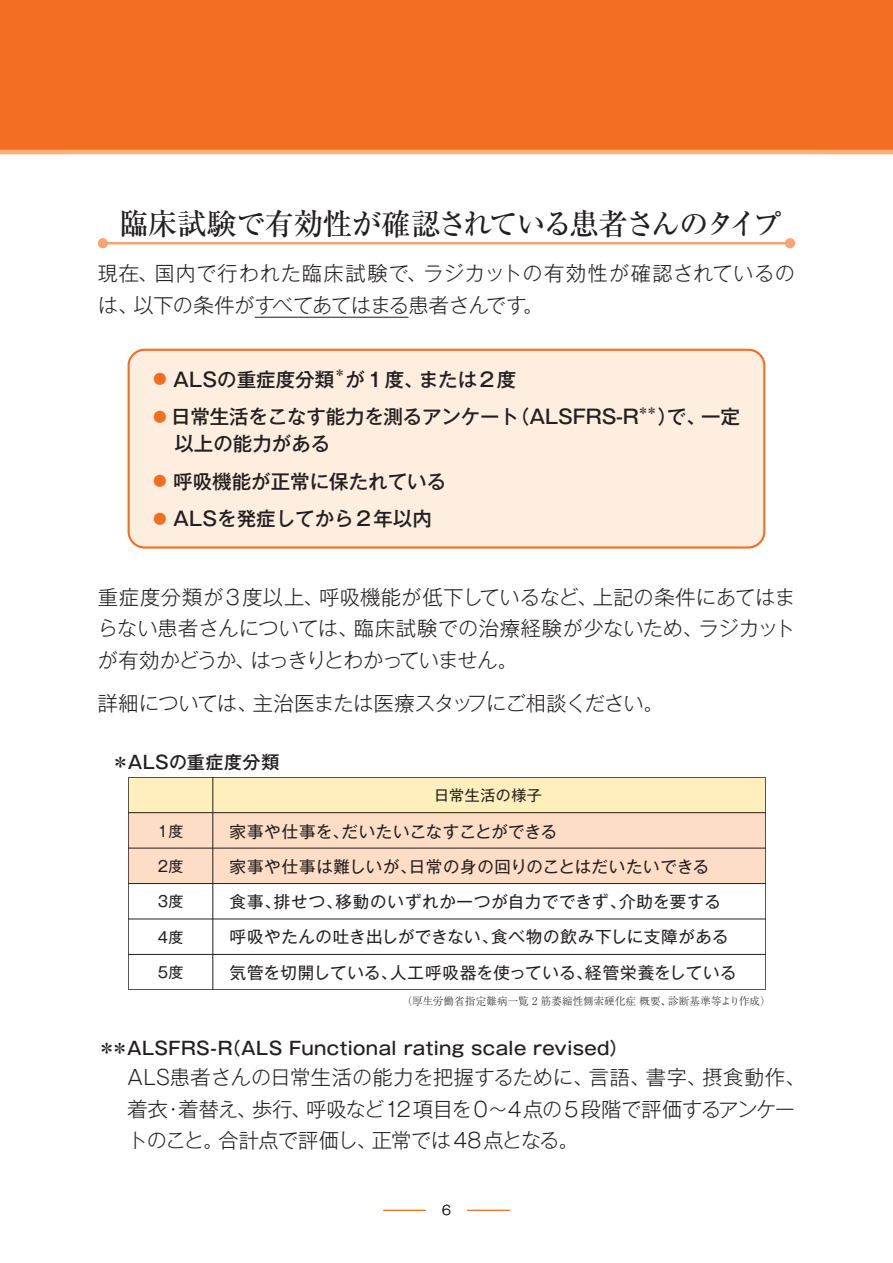
<style>
.page{position:relative;width:893px;height:1263px;background:#fff}
.page>*{position:absolute;margin:0;border:0;box-sizing:border-box;transform-origin:0 0}
.t1{font:500 30px "Ryumin Pro";letter-spacing:-.035em;color:#231f20}
.t2{font:300 20.25px/31.5px "Gothic MB101 Pro";letter-spacing:-.01em;color:#231f20}
.t3{font:300 20.25px/31.5px "Gothic MB101 Pro";letter-spacing:.015em;color:#231f20}
.t4{font:300 20.25px "Gothic MB101 Pro";letter-spacing:-.03em;color:#231f20}
.t5{font:500 19.5px "Gothic MB101 Pro";color:#231f20}
.t6{font:500 18px "Gothic MB101 Pro";letter-spacing:.01em;color:#231f20}
.t7{font:16.5px/35.1px "Gothic MB101 Pro";letter-spacing:.04em;color:#231f20}
.t8{font:15px "Gothic MB101 Pro";letter-spacing:.04em;color:#231f20}
.t9{font:300 12.75px "Gothic MB101 Pro";color:#231f20}
.t10{font:500 11.4px "Gothic MB101 Pro";color:#231f20}
.t11{font:300 10.5px "Ryumin Pro";letter-spacing:.005em;color:#231f20}
.s1{font-size:13.65px;color:#f36e21}
</style>
<div class="page">
<div style="left:0;top:0;width:893px;height:84px;background:#f36e21"></div>
<svg style="left:0;top:84px;width:893px;height:71px;background:#f37329"></svg>
<hr style="left:383px;top:1210px;width:43px;height:1px;background:#f36e21">
<hr style="left:467px;top:1210px;width:43px;height:1px;background:#f36e21">
<div style="left:129px;top:350px;width:635px;height:197px;background:#feeee0;border-radius:16px"></div>
<div style="left:128px;top:349px;width:637px;height:200px;border:2px solid #f36e21;border-radius:16px"></div>
<hr style="left:255px;top:317px;width:153px;height:1px;background:#231f20">
<hr style="left:103px;top:242px;width:687px;height:2px;background:#f9a46e">
<div style="left:98px;top:238px;width:10px;height:10px;background:#f9a46e;border-radius:50%"></div>
<div style="left:785px;top:238px;width:10px;height:10px;background:#f9a46e;border-radius:50%"></div>
<svg style="left:128px;top:777px;width:638px;height:213px"></svg>
<hr style="left:128px;top:812px;width:638px;height:1px;background:#231f20">
<hr style="left:128px;top:848px;width:638px;height:1px;background:#231f20">
<hr style="left:128px;top:883px;width:638px;height:1px;background:#231f20">
<hr style="left:128px;top:919px;width:638px;height:1px;background:#231f20">
<hr style="left:213px;top:777px;width:1px;height:213px;background:#231f20">
<hr style="left:128px;top:954px;width:638px;height:1px;background:#231f20">
<h1 class="t1" style="left:119px;top:200px;width:665px">臨床試験で有効性が確認されている患者さんのタイプ</h1>
<p class="t3" style="left:98px;top:255px;width:699px">現在、国内で行われた臨床試験で、ラジカットの有効性が確認されているのは、以下の条件がすべてあてはまる患者さんです。</p>
<p class="t5" style="left:153px;top:363px;width:183px"><span class="s1">●</span> ALSの重症度分類</p>
<p class="t10" style="left:334px;top:363px;width:13px">＊</p>
<p class="t5" style="left:346px;top:363px;width:172px">が１度、または２度</p>
<p class="t5" style="left:153px;top:400px;width:487px"><span class="s1">●</span> 日常生活をこなす能力を測るアンケート（ALSFRS-R</p>
<p class="t10" style="left:638px;top:401px;width:21px">＊＊</p>
<p class="t5" style="left:657px;top:400px;width:84px">）で、一定</p>
<p class="t5" style="left:174px;top:427px;width:157px">以上の能力がある</p>
<p class="t5" style="left:153px;top:465px;width:295px"><span class="s1">●</span> 呼吸機能が正常に保たれている</p>
<p class="t5" style="left:153px;top:502px;width:280px"><span class="s1">●</span> ALSを発症してから2年以内</p>
<p class="t2" style="left:98px;top:578px;width:699px;text-align:justify">重症度分類が3度以上、呼吸機能が低下しているなど、上記の条件にあてはまらない患者さんについては、臨床試験での治療経験が少ないため、ラジカットが有効かどうか、はっきりとわかっていません。</p>
<p class="t4" style="left:98px;top:687px;width:567px">詳細については、主治医または医療スタッフにご相談ください。</p>
<p class="t6" style="left:112px;top:747px;width:169px">＊ALSの重症度分類</p>
<p class="t8" style="left:434px;top:783px;width:109px">日常生活の様子</p>
<p class="t8" style="left:158px;top:818px;width:27px">1度</p>
<p class="t8" style="left:158px;top:854px;width:27px">2度</p>
<p class="t8" style="left:158px;top:889px;width:27px">3度</p>
<p class="t8" style="left:158px;top:924px;width:27px">4度</p>
<p class="t8" style="left:158px;top:960px;width:27px">5度</p>
<p class="t7" style="left:230px;top:812px;width:508px">家事や仕事を、だいたいこなすことができる<br>家事や仕事は難しいが、日常の身の回りのことはだいたいできる<br>食事、排せつ、移動のいずれか一つが自力でできず、介助を要する呼吸やたんの吐き出しができない、食べ物の飲み下しに支障がある気管を切開している、人工呼吸器を使っている、経管栄養をしている</p>
<p class="t11" style="left:402px;top:993px;width:370px">（厚生労働省指定難病一覧 2 筋萎縮性側索硬化症 概要、診断基準等より作成）</p>
<p class="t6" style="left:98px;top:1033px;width:531px">＊＊ALSFRS-R（ALS Functional rating scale revised）</p>
<p class="t2" style="left:128px;top:1059px;width:679px">ALS患者さんの日常生活の能力を把握するために、言語、書字、摂食動作、着衣・着替え、歩行、呼吸など12項目を0〜4点の5 段階で評価するアンケートのこと。合計点で評価し、正常では48点となる。</p>
<p class="t9" style="left:442px;top:1199px;width:10px">6</p>
</div>
